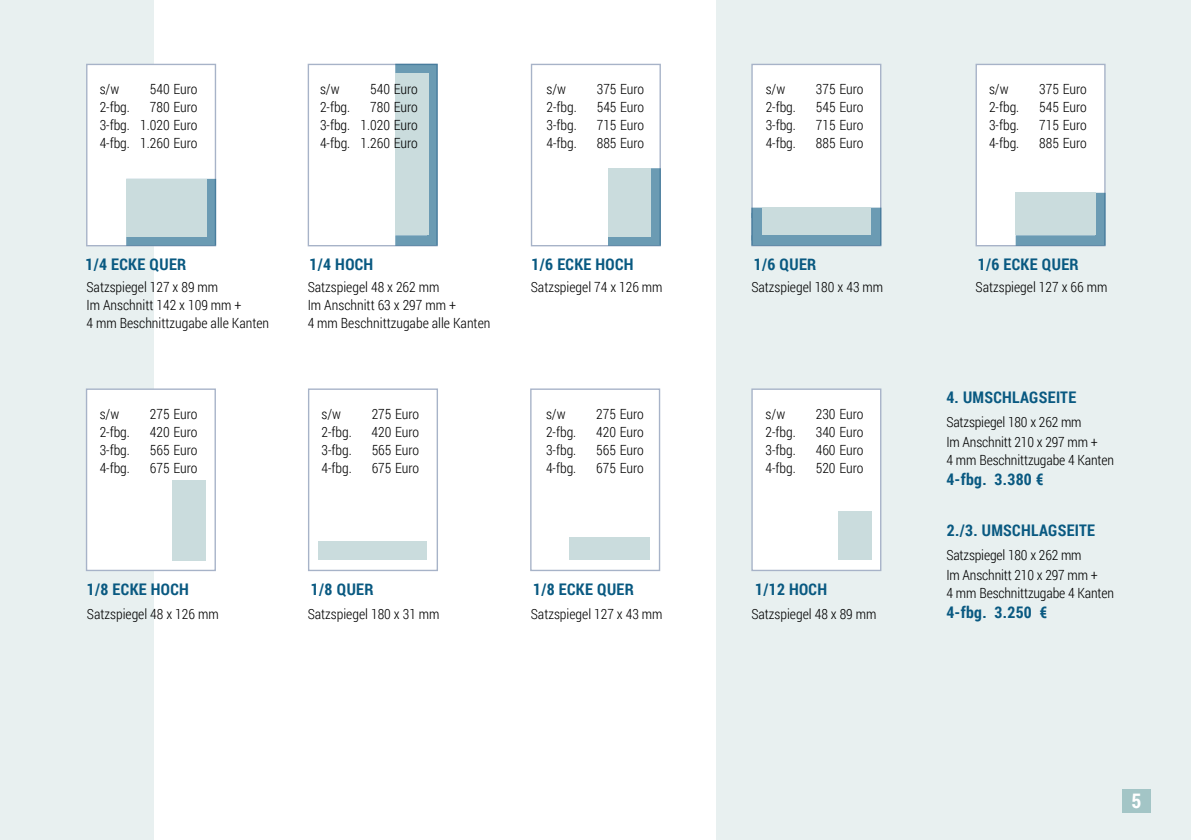
<style>
.page{position:relative;width:1191px;height:840px;background:#fff}
.page>*{position:absolute;margin:0;border:0;box-sizing:border-box;transform-origin:0 0}
.t1{font:700 20px "Roboto Condensed";color:#fff}
.t2{font:700 16px "Roboto Condensed";letter-spacing:.02em;color:#095981}
.t3{font:300 14px/18px "Roboto Condensed";color:#000}
</style>
<div class="page">
<div style="left:716px;top:0;width:475px;height:839px;background:#e8f0f0"></div>
<div style="left:0;top:0;width:154px;height:839px;background:#e8f0f0"></div>
<div style="left:1122px;top:788px;width:29px;height:23px;background:#a3c5c6"></div>
<div style="left:308px;top:388px;width:130px;height:183px;background:#fff;border:1px solid #a7b3c8"></div>
<div style="left:319px;top:541px;width:108px;height:18px;background:#cadcdd"></div>
<div style="left:530px;top:388px;width:130px;height:183px;background:#fff;border:1px solid #a7b3c8"></div>
<div style="left:569px;top:536px;width:81px;height:23px;background:#cadcdd"></div>
<div style="left:751px;top:388px;width:130px;height:183px;background:#fff;border:1px solid #a7b3c8"></div>
<div style="left:838px;top:511px;width:33px;height:48px;background:#cadcdd"></div>
<div style="left:86px;top:388px;width:130px;height:183px;background:#fff;border:1px solid #a7b3c8"></div>
<div style="left:172px;top:479px;width:34px;height:81px;background:#cadcdd"></div>
<div style="left:86px;top:64px;width:130px;height:182px;background:#fff;border:1px solid #a7b3c8"></div>
<svg style="left:124px;top:179px;width:92px;height:66px;background:#7ea8bc"></svg>
<div style="left:126px;top:179px;width:80px;height:57px;background:#cadcdd"></div>
<div style="left:308px;top:64px;width:130px;height:182px;background:#fff;border:1px solid #a7b3c8"></div>
<svg style="left:393px;top:64px;width:45px;height:181px;background:#7ea7bc"></svg>
<div style="left:395px;top:74px;width:34px;height:161px;background:#cadcdd"></div>
<div style="left:975px;top:64px;width:130px;height:182px;background:#fff;border:1px solid #a7b3c8"></div>
<svg style="left:1013px;top:193px;width:92px;height:52px"></svg>
<div style="left:1015px;top:193px;width:81px;height:42px;background:#cadcdd"></div>
<div style="left:751px;top:64px;width:130px;height:182px;background:#fff;border:1px solid #a7b3c8"></div>
<div style="left:751px;top:207px;width:130px;height:38px;background:#6b9bb3"></div>
<div style="left:762px;top:207px;width:109px;height:28px;background:#cadcdd"></div>
<div style="left:531px;top:64px;width:130px;height:182px;background:#fff;border:1px solid #a7b3c8"></div>
<svg style="left:606px;top:168px;width:55px;height:77px"></svg>
<div style="left:608px;top:168px;width:43px;height:68px;background:#cadcdd"></div>
<p class="t3" style="left:100px;top:80px;width:21px">s/w</p>
<p class="t3" style="left:150px;top:80px;width:49px">540 Euro</p>
<p class="t3" style="left:100px;top:98px;width:32px">2-fbg.</p>
<p class="t3" style="left:100px;top:98px;width:99px;text-align:justify;text-indent:50px">780 Euro 3-fbg. 1.020 Euro 4-fbg. 1.260 Euro</p>
<p class="t3" style="left:320px;top:80px;width:21px">s/w</p>
<p class="t3" style="left:370px;top:80px;width:49px">540 Euro</p>
<p class="t3" style="left:320px;top:98px;width:32px">2-fbg.</p>
<p class="t3" style="left:320px;top:98px;width:99px;text-align:justify;text-indent:50px">780 Euro 3-fbg. 1.020 Euro 4-fbg. 1.260 Euro</p>
<p class="t3" style="left:546px;top:80px;width:21px">s/w</p>
<p class="t3" style="left:597px;top:80px;width:49px">375 Euro</p>
<p class="t3" style="left:546px;top:98px;width:32px">2-fbg.</p>
<p class="t3" style="left:597px;top:98px;width:49px">545 Euro</p>
<p class="t3" style="left:546px;top:116px;width:32px">3-fbg.</p>
<p class="t3" style="left:597px;top:116px;width:49px">715 Euro</p>
<p class="t3" style="left:546px;top:134px;width:32px">4-fbg.</p>
<p class="t3" style="left:597px;top:134px;width:49px">885 Euro</p>
<p class="t3" style="left:765px;top:80px;width:21px">s/w</p>
<p class="t3" style="left:816px;top:80px;width:49px">375 Euro</p>
<p class="t3" style="left:765px;top:98px;width:32px">2-fbg.</p>
<p class="t3" style="left:816px;top:98px;width:49px">545 Euro</p>
<p class="t3" style="left:765px;top:116px;width:32px">3-fbg.</p>
<p class="t3" style="left:816px;top:116px;width:49px">715 Euro</p>
<p class="t3" style="left:765px;top:134px;width:32px">4-fbg.</p>
<p class="t3" style="left:816px;top:134px;width:49px">885 Euro</p>
<p class="t3" style="left:989px;top:80px;width:21px">s/w</p>
<p class="t3" style="left:1039px;top:80px;width:49px">375 Euro</p>
<p class="t3" style="left:989px;top:98px;width:32px">2-fbg.</p>
<p class="t3" style="left:1039px;top:98px;width:49px">545 Euro</p>
<p class="t3" style="left:989px;top:116px;width:32px">3-fbg.</p>
<p class="t3" style="left:1039px;top:116px;width:49px">715 Euro</p>
<p class="t3" style="left:989px;top:134px;width:32px">4-fbg.</p>
<p class="t3" style="left:1039px;top:134px;width:49px">885 Euro</p>
<p class="t2" style="left:85px;top:253px;width:102px">1/4 ECKE QUER</p>
<p class="t2" style="left:309px;top:253px;width:65px">1/4 HOCH</p>
<p class="t2" style="left:531px;top:253px;width:103px">1/6 ECKE HOCH</p>
<p class="t2" style="left:753px;top:253px;width:64px">1/6 QUER</p>
<p class="t2" style="left:977px;top:253px;width:102px">1/6 ECKE QUER</p>
<p class="t3" style="left:86px;top:278px;width:184px">Satzspiegel 127 x 89 mm<br>Im Anschnitt 142 x 109 mm +<br>4 mm Beschnittzugabe alle Kanten</p>
<p class="t3" style="left:308px;top:278px;width:184px">Satzspiegel 48 x 262 mm<br>Im Anschnitt 63 x 297 mm +<br>4 mm Beschnittzugabe alle Kanten</p>
<p class="t3" style="left:531px;top:278px;width:133px">Satzspiegel 74 x 126 mm</p>
<p class="t3" style="left:751px;top:278px;width:133px">Satzspiegel 180 x 43 mm</p>
<p class="t3" style="left:975px;top:278px;width:133px">Satzspiegel 127 x 66 mm</p>
<p class="t2" style="left:946px;top:386px;width:131px">4. UMSCHLAGSEITE</p>
<p class="t3" style="left:946px;top:411px;width:153px;line-height:20px">Satzspiegel 180 x 262 mm<br>Im Anschnitt 210 x 297 mm +</p>
<p class="t3" style="left:946px;top:450px;width:169px">4 mm Beschnittzugabe 4 Kanten</p>
<p class="t2" style="left:946px;top:467px;width:99px">4-fbg. 3.380 €</p>
<p class="t2" style="left:947px;top:519px;width:150px">2./3. UMSCHLAGSEITE</p>
<p class="t3" style="left:946px;top:544px;width:153px;line-height:20px">Satzspiegel 180 x 262 mm<br>Im Anschnitt 210 x 297 mm +</p>
<p class="t3" style="left:946px;top:583px;width:169px">4 mm Beschnittzugabe 4 Kanten</p>
<p class="t3" style="left:100px;top:404px;width:21px">s/w</p>
<p class="t3" style="left:150px;top:404px;width:49px">275 Euro</p>
<p class="t3" style="left:100px;top:422px;width:32px">2-fbg.</p>
<p class="t3" style="left:150px;top:422px;width:49px">420 Euro</p>
<p class="t3" style="left:100px;top:440px;width:32px">3-fbg.</p>
<p class="t3" style="left:150px;top:440px;width:49px">565 Euro</p>
<p class="t3" style="left:100px;top:458px;width:32px">4-fbg.</p>
<p class="t3" style="left:150px;top:458px;width:49px">675 Euro</p>
<p class="t3" style="left:321px;top:404px;width:21px">s/w</p>
<p class="t3" style="left:372px;top:404px;width:49px">275 Euro</p>
<p class="t3" style="left:321px;top:422px;width:32px">2-fbg.</p>
<p class="t3" style="left:371px;top:422px;width:49px">420 Euro</p>
<p class="t3" style="left:321px;top:440px;width:32px">3-fbg.</p>
<p class="t3" style="left:372px;top:440px;width:49px">565 Euro</p>
<p class="t3" style="left:321px;top:458px;width:32px">4-fbg.</p>
<p class="t3" style="left:372px;top:458px;width:49px">675 Euro</p>
<p class="t3" style="left:546px;top:404px;width:21px">s/w</p>
<p class="t3" style="left:596px;top:404px;width:49px">275 Euro</p>
<p class="t3" style="left:546px;top:422px;width:32px">2-fbg.</p>
<p class="t3" style="left:596px;top:422px;width:49px">420 Euro</p>
<p class="t3" style="left:546px;top:440px;width:32px">3-fbg.</p>
<p class="t3" style="left:596px;top:440px;width:49px">565 Euro</p>
<p class="t3" style="left:546px;top:458px;width:32px">4-fbg.</p>
<p class="t3" style="left:596px;top:458px;width:49px">675 Euro</p>
<p class="t3" style="left:765px;top:404px;width:21px">s/w</p>
<p class="t3" style="left:815px;top:404px;width:49px">230 Euro</p>
<p class="t3" style="left:765px;top:422px;width:32px">2-fbg.</p>
<p class="t3" style="left:815px;top:422px;width:49px">340 Euro</p>
<p class="t3" style="left:765px;top:440px;width:32px">3-fbg.</p>
<p class="t3" style="left:815px;top:440px;width:49px">460 Euro</p>
<p class="t3" style="left:765px;top:458px;width:32px">4-fbg.</p>
<p class="t3" style="left:815px;top:458px;width:49px">520 Euro</p>
<p class="t2" style="left:87px;top:578px;width:103px">1/8 ECKE HOCH</p>
<p class="t2" style="left:311px;top:578px;width:64px">1/8 QUER</p>
<p class="t2" style="left:533px;top:578px;width:102px">1/8 ECKE QUER</p>
<p class="t2" style="left:755px;top:578px;width:73px">1/12 HOCH</p>
<p class="t3" style="left:87px;top:604px;width:133px">Satzspiegel 48 x 126 mm</p>
<p class="t3" style="left:308px;top:604px;width:133px">Satzspiegel 180 x 31 mm</p>
<p class="t3" style="left:531px;top:604px;width:133px">Satzspiegel 127 x 43 mm</p>
<p class="t3" style="left:751px;top:604px;width:127px">Satzspiegel 48 x 89 mm</p>
<p class="t2" style="left:946px;top:600px;width:103px">4-fbg. 3.250 €</p>
<h1 class="t1" style="left:1131px;top:785px;width:11px">5</h1>
</div>
